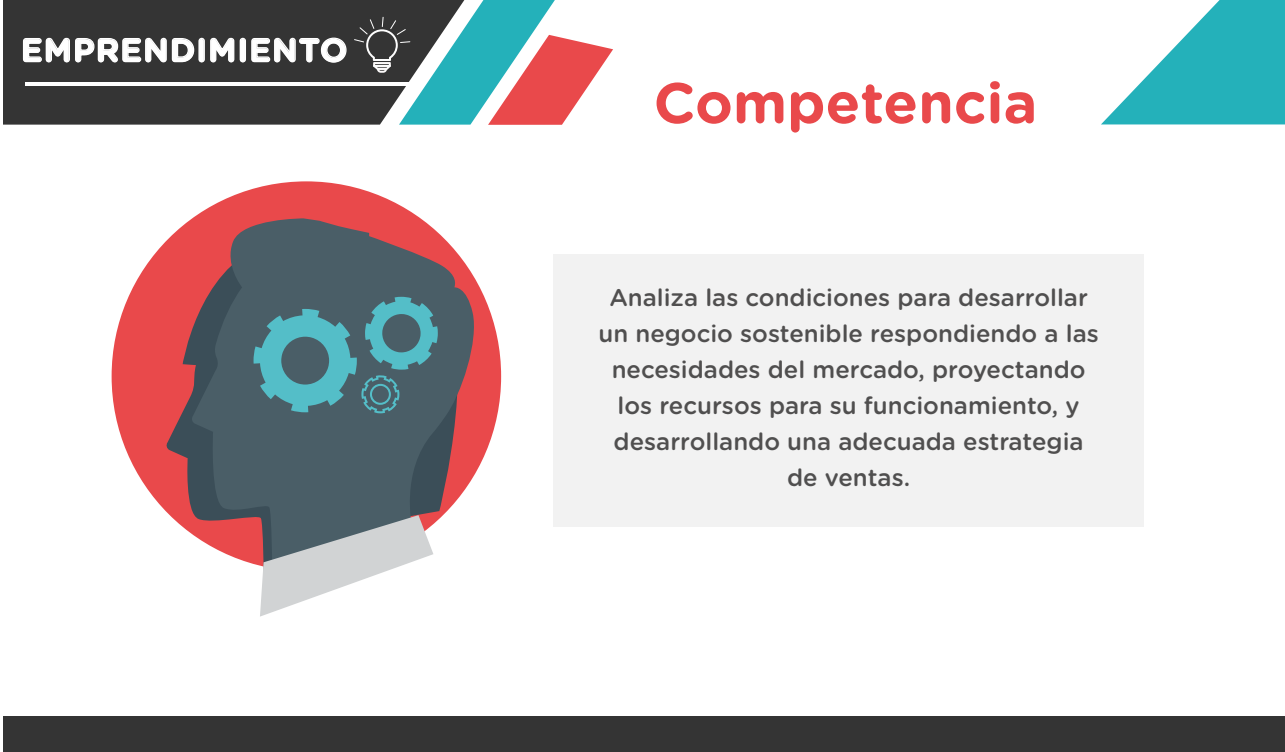
<style>
.page{position:relative;width:1285px;height:752px;background:#fff}
.page>*{position:absolute;margin:0;border:0;box-sizing:border-box;transform-origin:0 0}
.t1{font:700 57px "Gotham Rounded";color:#e9494b}
.t2{font:700 32.7px "Gotham Rounded";letter-spacing:.025em;color:#fff}
.t3{font:500 24px/36px "Gotham Rounded";color:#504f4f;text-align:center}
</style>
<div class="page">
<div style="left:3px;top:0;width:351px;height:124px;background:#343434"></div>
<hr style="left:25px;top:82px;width:394px;height:3px;background:#fff">
<svg style="left:354px;top:0;width:259px;height:125px"></svg>
<svg style="left:22px;top:37px;width:173px;height:26px;background:#656565"></svg>
<div style="left:198px;top:38px;width:7px;height:24px;border:1px solid #fff;border-radius:3px"></div>
<svg style="left:209px;top:37px;width:26px;height:26px"></svg>
<div style="left:240px;top:38px;width:6px;height:24px;border:1px solid #fff;border-radius:3px"></div>
<svg style="left:251px;top:37px;width:96px;height:26px;background:#636363"></svg>
<div style="left:3px;top:716px;width:1282px;height:35px;background:#343434"></div>
<div style="left:112px;top:181px;width:389px;height:390px;background:#e9494b;border-radius:50%"></div>
<svg style="left:166px;top:221px;width:318px;height:313px"></svg>
<svg style="left:191px;top:218px;width:288px;height:348px;fill:#4a5e67"></svg>
<svg style="left:260px;top:515px;width:173px;height:101px"></svg>
<svg style="left:253px;top:296px;width:185px;height:117px;background:#4d838c"></svg>
<div style="left:554px;top:254px;width:590px;height:272px;background:#f2f2f2"></div>
<svg style="left:1101px;top:0;width:184px;height:124px"></svg>
<h2 class="t2" style="left:21px;top:26px;width:328px">EMPRENDIMIENTO</h2>
<h1 class="t1" style="left:653px;top:61px;width:385px">Competencia</h1>
<p class="t3" style="left:598px;top:278px;width:502px">Analiza las condiciones para desarrollar un negocio sostenible respondiendo a las necesidades del mercado, proyectando los recursos para su funcionamiento, y desarrollando una adecuada estrategia de ventas.</p>
</div>
